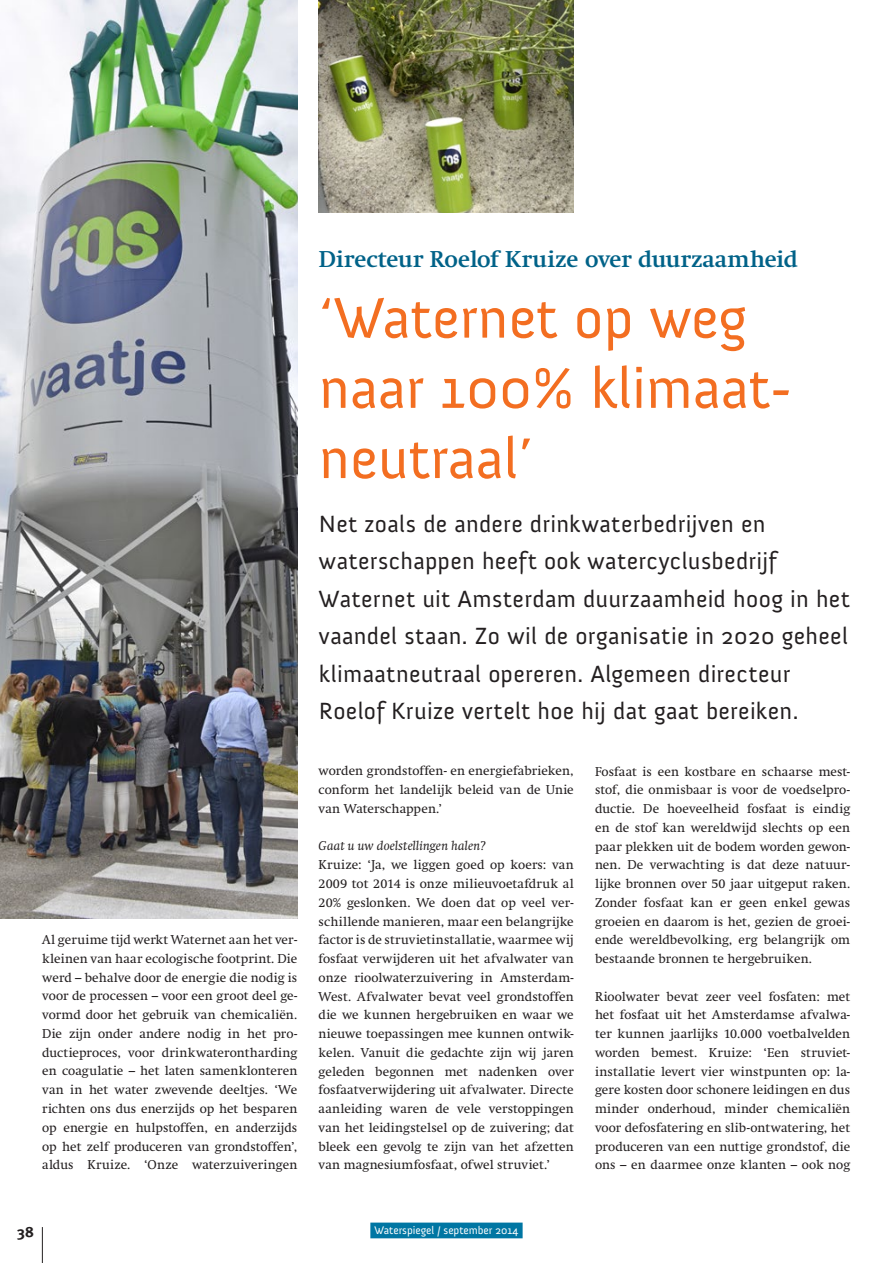
<style>
.page{position:relative;width:893px;height:1263px;background:#fff}
.page>*{position:absolute;margin:0;border:0;box-sizing:border-box;transform-origin:0 0}
.t1{font:58.5px/70.2px "Anivers";color:#f36e21}
.t2{font:24px/37.5px "Anivers";letter-spacing:.02em;color:#231f20}
.t3{font:700 22.5px "Swift";letter-spacing:-.005em;color:#006288}
.t4{font:700 15px "Meta Plus";color:#231f20}
.t5{font:12.75px/18.8px "Swift";letter-spacing:.01em;color:#231f20;text-align:justify}
.t6{font:italic 12.75px "Swift";letter-spacing:.015em;color:#231f20}
.t7{font:11.25px "Anivers";color:#fff}
</style>
<div class="page">
<hr style="left:42px;top:1227px;width:1px;height:36px;background:#231f20">
<div style="left:370px;top:1222px;width:153px;height:16px;background:#0076a3"></div>
<img style="left:0;top:0;width:298px;height:919px">
<img style="left:319px;top:0;width:255px;height:213px">
<p class="t5" style="left:42px;top:930px;width:257px">Al geruime tijd werkt Waternet aan het ver&shy;kleinen van haar ecologische footprint. Die werd – behalve door de energie die nodig is voor de processen – voor een groot deel ge&shy;vormd door het gebruik van chemicaliën.<br>Die zijn onder andere nodig in het pro&shy;ductieproces, voor drinkwaterontharding en coagulatie – het laten samenklonteren van in het water zwevende deeltjes. ‘We richten ons dus enerzijds op het besparen op energie en hulpstoffen, en anderzijds op het zelf produceren van grondstoffen’, aldus Kruize. ‘Onze waterzuiveringen</p>
<h3 class="t3" style="left:319px;top:246px;width:480px">Directeur Roelof Kruize over duurzaamheid</h3>
<h1 class="t1" style="left:319px;top:284px;width:474px">‘Waternet op weg naar 100% klimaat&shy;neutraal’</h1>
<p class="t2" style="left:319px;top:505px;width:532px">Net zoals de andere drinkwaterbedrijven en waterschappen heeft ook watercyclusbedrijf Waternet uit Amsterdam duurzaamheid hoog in het vaandel staan. Zo wil de organisatie in 2020 geheel klimaatneutraal opereren. Algemeen directeur Roelof Kruize vertelt hoe hij dat gaat bereiken.</p>
<p class="t5" style="left:319px;top:762px;width:257px">worden grondstoffen- en energiefabrieken, conform het landelijk beleid van de Unie van Waterschappen.’</p>
<p class="t6" style="left:319px;top:839px;width:169px">Gaat u uw doelstellingen halen?</p>
<p class="t5" style="left:319px;top:855px;width:257px">Kruize: ‘Ja, we liggen goed op koers: van 2009 tot 2014 is onze milieuvoetafdruk al 20% geslonken. We doen dat op veel ver&shy;schillende manieren, maar een belangrijke factor is de struvietinstallatie, waarmee wij fosfaat verwijderen uit het afvalwater van onze rioolwaterzuivering in Amsterdam-West. Afvalwater bevat veel grondstoffen die we kunnen hergebruiken en waar we nieuwe toepassingen mee kunnen ontwik&shy;kelen. Vanuit die gedachte zijn wij jaren geleden begonnen met nadenken over fosfaatverwijdering uit afvalwater. Directe aanleiding waren de vele verstoppingen van het leidingstelsel op de zuivering; dat bleek een gevolg te zijn van het afzetten van magnesiumfosfaat, ofwel struviet.’</p>
<p class="t5" style="left:595px;top:762px;width:257px">Fosfaat is een kostbare en schaarse mest&shy;stof, die onmisbaar is voor de voedselpro&shy;ductie. De hoeveelheid fosfaat is eindig en de stof kan wereldwijd slechts op een paar plekken uit de bodem worden gewon&shy;nen. De verwachting is dat deze natuur&shy;lijke bronnen over 50 jaar uitgeput raken.<br>Zonder fosfaat kan er geen enkel gewas groeien en daarom is het, gezien de groei&shy;ende wereldbevolking, erg belangrijk om bestaande bronnen te hergebruiken.</p>
<p class="t5" style="left:595px;top:987px;width:257px">Rioolwater bevat zeer veel fosfaten: met het fosfaat uit het Amsterdamse afvalwa&shy;ter kunnen jaarlijks 10.000 voetbalvelden worden bemest. Kruize: ‘Een struviet&shy;installatie levert vier winstpunten op: la&shy;gere kosten door schonere leidingen en dus minder onderhoud, minder chemicaliën voor defosfatering en slib-ontwatering, het produceren van een nuttige grondstof, die ons – en daarmee onze klanten – ook nog</p>
<p class="t4" style="left:17px;top:1223px;width:18px">38</p>
<p class="t7" style="left:375px;top:1224px;width:145px">Waterspiegel / september 2014</p>
</div>
